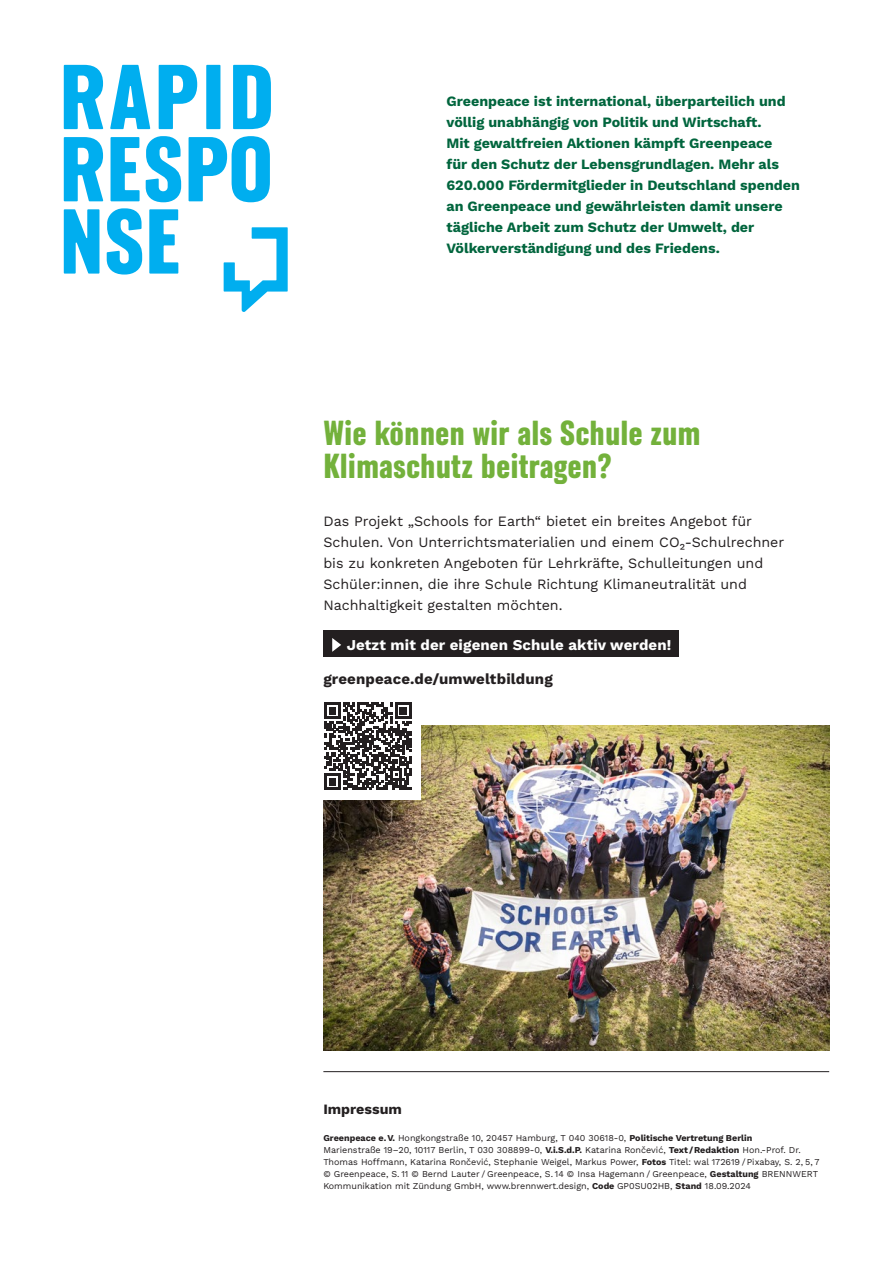
<style>
.page{position:relative;width:893px;height:1263px;background:#fff}
.page>*{position:absolute;margin:0;border:0;box-sizing:border-box;transform-origin:0 0}
.Subline_1__ohne_Nummerierung{font:30px/33px "Zodiac Sans";color:#73b13b}
.Call_to_Action__schwarzer_Balken{font:700 15px "Work Sans";letter-spacing:.01em;color:#fff}
.CTA_ohne_Balken__schwarz{font:700 15px "Work Sans";letter-spacing:.01em;color:#231f20}
.Infokasten{font:700 14.25px/21px "Work Sans";color:#01653d}
.Fließtext_Thema_serifenlos{font:14.25px/21px "Work Sans";color:#231f20}
.Subline_3{font:700 14.25px "Work Sans";color:#231f20}
.Fließtext_klein{font:9px/12px "Work Sans";color:#231f20}
.s1{font-weight:700}
</style>
<div class="page">
<svg style="left:64px;top:65px;width:224px;height:247px"></svg>
<img style="left:323px;top:725px;width:506px;height:326px">
<div style="left:315px;top:693px;width:106px;height:106px;background:#fff"></div>
<svg style="left:324px;top:702px;width:87px;height:88px"></svg>
<hr style="left:323px;top:1071px;width:506px;height:1px;background:#231f20">
<div style="left:323px;top:630px;width:355px;height:27px;background:#231f20"></div>
<svg style="left:332px;top:638px;width:9px;height:14px"></svg>
<p class="Infokasten" style="left:446px;top:90px;width:355px">Greenpeace ist international, überparteilich und völlig unabhängig von Politik und Wirtschaft.<br>Mit gewaltfreien Aktionen kämpft Greenpeace<br>für den Schutz der Lebensgrundlagen. Mehr als 620.000 Fördermitglieder in Deutschland spenden an Greenpeace und gewährleisten damit unsere tägliche Arbeit zum Schutz der Umwelt, der Völkerverständigung und des Friedens.</p>
<p class="Subline_1__ohne_Nummerierung" style="left:323px;top:418px;width:379px">Wie können wir als Schule zum<br>Klimaschutz beitragen?</p>
<p class="Fließtext_Thema_serifenlos" style="left:323px;top:510px;width:462px">Das Projekt „Schools for Earth“ bietet ein breites Angebot für Schulen. Von Unterrichtsmaterialien und einem CO₂-Schulrechner bis zu konkreten Angeboten für Lehrkräfte, Schulleitungen und Schüler:innen, die ihre Schule Richtung Klimaneutralität und Nachhaltigkeit gestalten möchten.</p>
<p class="Call_to_Action__schwarzer_Balken" style="left:347px;top:633px;width:326px">Jetzt mit der eigenen Schule aktiv werden!</p>
<p class="CTA_ohne_Balken__schwarz" style="left:323px;top:667px;width:231px">greenpeace.de/umweltbildung</p>
<p class="Subline_3" style="left:323px;top:1098px;width:80px">Impressum</p>
<p class="Fließtext_klein" style="left:323px;top:1131px;width:498px"><span class="s1">Greenpeace e. V.</span> Hongkongstraße 10, 20457 Hamburg, T 040 30618-0, <span class="s1">Politische Vertretung Berlin<br></span>Marienstraße 19–20, 10117 Berlin, T 030 308899-0, <span class="s1">V.i.S.d.P.</span> Katarina Rončević, <span class="s1">Text / Redaktion</span> Hon.-Prof. Dr.<br>Thomas Hoffmann, Katarina Rončević, Stephanie Weigel, Markus Power, <span class="s1">Fotos</span> Titel: wal 172619 /Pixabay, S. 2, 5, 7 © Greenpeace, S. 11 © Bernd Lauter / Greenpeace, S. 14 © Insa Hagemann / Greenpeace, <span class="s1">Gestaltung</span> BRENNWERT Kommunikation mit Zündung GmbH, www.brennwert.design, <span class="s1">Code</span> GP0SU02HB, <span class="s1">Stand</span> 18.09.2024</p>
</div>
